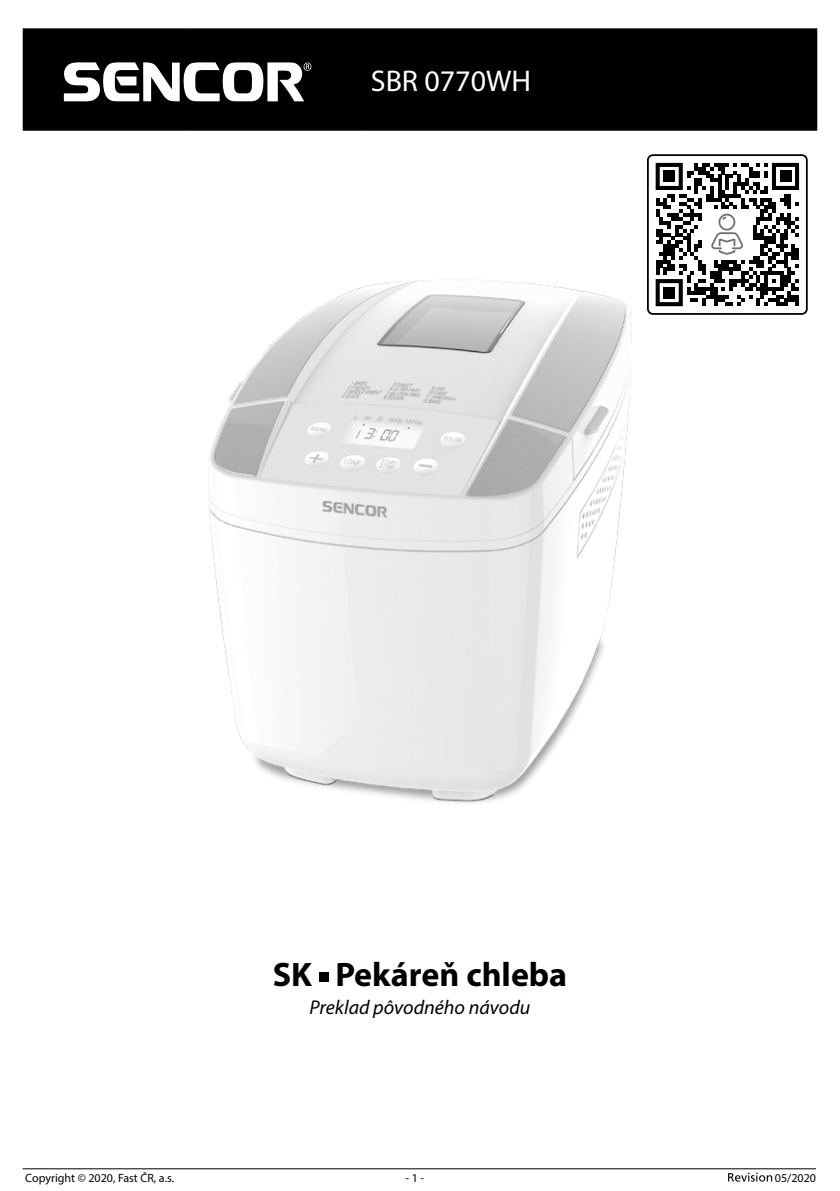
<style>
.page{position:relative;width:840px;height:1191px;background:#fff}
.page>*{position:absolute;margin:0;border:0;box-sizing:border-box;transform-origin:0 0}
.t1{font:700 34px "Myriad Pro";color:#000}
.t2{font:30px "Myriad Pro";color:#fff}
.t3{font:italic 20px "Myriad Pro";color:#000}
.t4{font:12px "Myriad Pro";color:#000}
</style>
<div class="page">
<hr style="left:23px;top:1168px;width:792px;height:1px;background:#000">
<svg style="left:728px;top:1172px;width:43px;height:9px"></svg>
<img style="left:208px;top:280px;width:423px;height:523px">
<div style="left:318px;top:972px;width:10px;height:10px;background:#000"></div>
<div style="left:25px;top:30px;width:789px;height:99px;background:#000"></div>
<hr style="left:23px;top:28px;width:163px;height:2px;background:#000">
<hr style="left:23px;top:30px;width:2px;height:99px;background:#000">
<hr style="left:186px;top:28px;width:176px;height:2px;background:#000">
<hr style="left:185px;top:30px;width:2px;height:99px;background:#000">
<hr style="left:362px;top:28px;width:454px;height:2px;background:#000">
<hr style="left:361px;top:30px;width:2px;height:99px;background:#000">
<hr style="left:814px;top:30px;width:2px;height:99px;background:#000">
<hr style="left:23px;top:129px;width:163px;height:2px;background:#000">
<hr style="left:186px;top:129px;width:176px;height:2px;background:#000">
<hr style="left:362px;top:129px;width:454px;height:2px;background:#000">
<svg style="left:63px;top:62px;width:248px;height:40px"></svg>
<div style="left:646px;top:154px;width:161px;height:161px;border:2px solid #000;border-radius:5px"></div>
<svg style="left:647px;top:155px;width:159px;height:159px"></svg>
<h2 class="t2" style="left:370px;top:62px;width:162px">SBR 0770WH</h2>
<h1 class="t1" style="left:272px;top:952px;width:296px">SK Pekáreň chleba</h1>
<h3 class="t3" style="left:309px;top:994px;width:222px">Preklad pôvodného návodu</h3>
<p class="t4" style="left:25px;top:1170px;width:150px">Copyright © 2020, Fast ČR, a.s.</p>
<p class="t4" style="left:405px;top:1170px;width:20px">- 1 -</p>
<p class="t4" style="left:774px;top:1170px;width:43px">05/2020</p>
</div>
